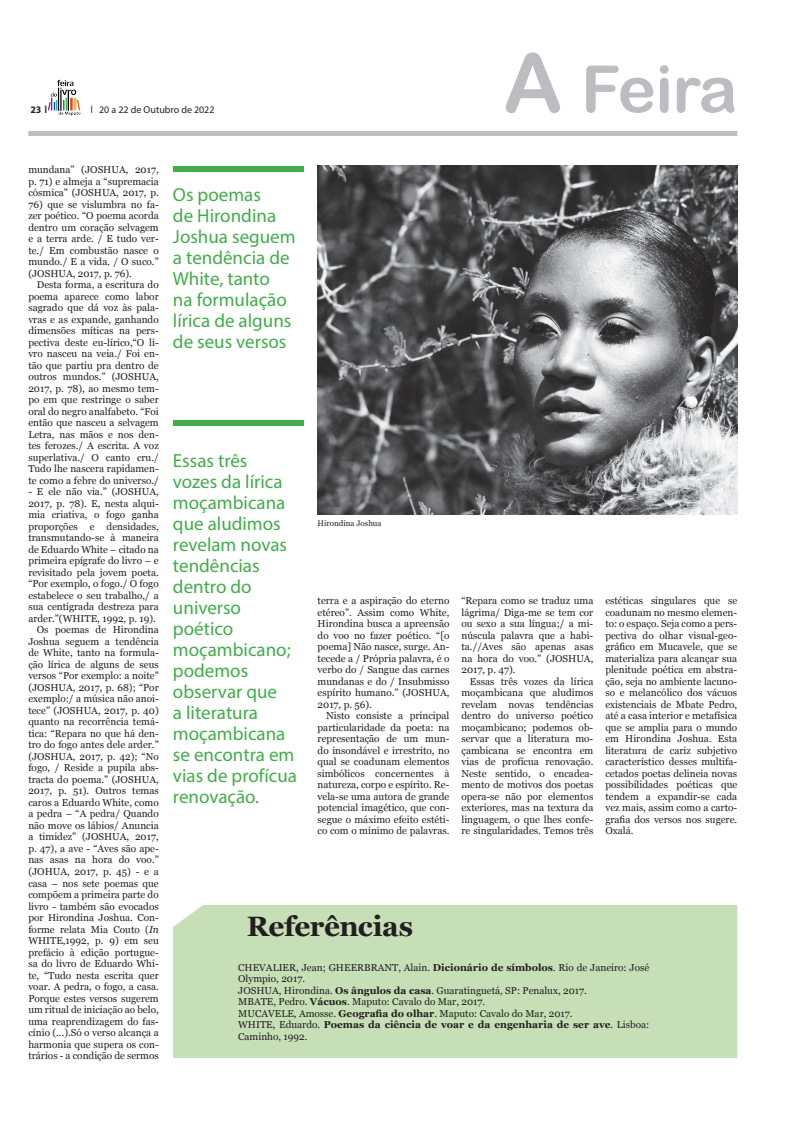
<style>
.page{position:relative;width:794px;height:1134px;background:#fff}
.page>*{position:absolute;margin:0;border:0;box-sizing:border-box;transform-origin:0 0}
.t1{font:65px "Arial Rounded MT Bold";letter-spacing:-.02em;color:#bcbdc0}
.t2{font:700 28px "Georgia";letter-spacing:-.02em;color:#231f20}
.t3{font:19px/21px "Myriad Pro";color:#40ae49}
.t4{font:10px/11.5px "Georgia";color:#231f20;text-align:justify}
.t5{font:10px "Myriad Pro";color:#231f20}
.t6{font:700 10px "Myriad Pro";color:#231f20}
.t7{font:8px "Georgia";color:#231f20}
.s1{font-family:"Gotham";font-weight:500}
.s2{font-family:"Gotham"}
.s3{font-size:82px}
.s4{font-style:italic}
.s5{font-weight:700}
</style>
<div class="page">
<div style="left:28px;top:131px;width:709px;height:5px;background:#bcbdc0"></div>
<img style="left:47px;top:80px;width:34px;height:36px">
<div style="left:173px;top:166px;width:130px;height:6px;background:#40ae49"></div>
<div style="left:173px;top:420px;width:130px;height:5px;background:#40ae49"></div>
<img style="left:317px;top:166px;width:420px;height:349px">
<div style="left:173px;top:905px;width:564px;height:153px;background:#c6dfb6"></div>
<p class="t6" style="left:30px;top:103px;width:18px">23 <span class="s1">l</span></p>
<p class="t5" style="left:90px;top:103px;width:126px"><span class="s2">l</span> 20 a 22 de Outubro de 2022</p>
<h1 class="t1" style="left:503px;top:51px;width:235px"><span class="s3">A</span> Feira</h1>
<p class="t4" style="left:28px;top:164px;width:132px">mundana” (JOSHUA, 2017, p. 71) e almeja a “supremacia cósmica” (JOSHUA, 2017, p.</p>
<p class="t4" style="left:28px;top:198px;width:132px">76) que se vislumbra no fa&shy;zer poético. “O poema acorda dentro um coração selvagem e a terra arde. / E tudo ver&shy;te./ Em combustão nasce o mundo./ E a vida. / O suco.” (JOSHUA, 2017, p. 76).</p>
<p class="t4" style="left:28px;top:279px;width:132px;text-indent:8px">Desta forma, a escritura do poema aparece como labor sagrado que dá voz às pala&shy;vras e as expande, ganhando dimensões míticas na pers&shy;pectiva deste eu-lírico,“O li&shy;vro nasceu na veia./ Foi en&shy;tão que partiu pra dentro de outros mundos.” (JOSHUA, 2017, p. 78), ao mesmo tem&shy;po em que restringe o saber oral do negro analfabeto. “Foi então que nasceu a selvagem Letra, nas mãos e nos den&shy;tes ferozes./ A escrita. A voz superlativa./ O canto cru./ Tudo lhe nascera rapidamen&shy;te como a febre do universo./</p>
<p class="t4" style="left:28px;top:486px;width:132px;text-align:right">- E ele não via.” (JOSHUA,<br>2017, p. 78). E, nesta alqui&shy;mia criativa, o fogo ganha proporções e densidades, transmutando-se à maneira de Eduardo White – citado na primeira epígrafe do livro – e revisitado pela jovem poeta. “Por exemplo, o fogo./ O fogo estabelece o seu trabalho,/ a sua centígrada destreza para arder.”(WHITE, 1992, p. 19).<br>Os poemas de Hirondina<br>Joshua seguem a tendência de White, tanto na formula&shy;ção lírica de alguns de seus versos “Por exemplo: a noite” (JOSHUA, 2017, p. 68); “Por exemplo:/ a música não anoi&shy;tece” (JOSHUA, 2017, p. 40) quanto na recorrência temá&shy;tica: “Repara no que há den&shy;tro do fogo antes dele arder.” (JOSHUA, 2017, p. 42); “No fogo, / Reside a pupila abs&shy;tracta do poema.” (JOSHUA,<br>2017, p. 51). Outros temas caros a Eduardo White, como a pedra – “A pedra/ Quando não move os lábios/ Anuncia a timidez” (JOSHUA, 2017, p. 47), a ave - “Aves são ape&shy;nas asas na hora do voo.” (JOHUA, 2017, p. 45) - e a casa – nos sete poemas que compõem a primeira parte do livro - também são evocados por Hirondina Joshua. Con&shy;forme relata Mia Couto (<span class="s4">In<br></span>WHITE,1992, p. 9) em seu prefácio à edição portugue&shy;sa do livro de Eduardo Whi&shy;te, “Tudo nesta escrita quer voar. A pedra, o fogo, a casa.<br>Porque estes versos sugerem um ritual de iniciação ao belo, uma reaprendizagem do fas&shy;cínio (...).Só o verso alcança a harmonia que supera os con&shy;trários - a condição de sermos</p>
<h3 class="t3" style="left:173px;top:184px;width:124px">Os poemas<br>de Hirondina<br>Joshua seguem a tendência de<br>White, tanto<br>na formulação lírica de alguns de seus versos</h3>
<h3 class="t3" style="left:173px;top:450px;width:125px">Essas três<br>vozes da lírica moçambicana que aludimos revelam novas tendências dentro do universo poético moçambicano; podemos observar que<br>a literatura moçambicana se encontra em vias de profícua renovação.</h3>
<p class="t7" style="left:317px;top:518px;width:66px">Hirondina Joshua</p>
<p class="t4" style="left:317px;top:595px;width:133px">terra e a aspiração do eterno etéreo”. Assim como White, Hirondina busca a apreensão do voo no fazer poético. “[o poema] Não nasce, surge. An&shy;tecede a / Própria palavra, é o verbo do / Sangue das carnes mundanas e do / Insubmisso espírito humano.” (JOSHUA, 2017, p. 56).</p>
<p class="t4" style="left:317px;top:710px;width:133px;text-indent:8px">Nisto consiste a principal particularidade da poeta: na representação de um mun&shy;do insondável e irrestrito, no qual se coadunam elementos simbólicos concernentes à natureza, corpo e espírito. Re&shy;vela-se uma autora de grande potencial imagético, que con&shy;segue o máximo efeito estéti&shy;co com o mínimo de palavras.</p>
<p class="t4" style="left:461px;top:595px;width:133px">“Repara como se traduz uma lágrima/ Diga-me se tem cor ou sexo a sua língua;/ a mi&shy;núscula palavra que a habi&shy;ta.//Aves são apenas asas na hora do voo.” (JOSHUA, 2017, p. 47).</p>
<p class="t4" style="left:461px;top:675px;width:133px;text-indent:8px">Essas três vozes da lírica moçambicana que aludimos revelam novas tendências dentro do universo poético moçambicano; podemos ob&shy;servar que a literatura mo&shy;çambicana se encontra em vias de profícua renovação.<br>Neste sentido, o encadea&shy;mento de motivos dos poetas opera-se não por elementos exteriores, mas na textura da linguagem, o que lhes confe&shy;re singularidades. Temos três</p>
<p class="t4" style="left:605px;top:595px;width:133px">estéticas singulares que se coadunam no mesmo elemen&shy;to: o espaço. Seja como a pers&shy;pectiva do olhar visual-geo&shy;gráfico em Mucavele, que se materializa para alcançar sua plenitude poética em abstra&shy;ção, seja no ambiente lacuno&shy;so e melancólico dos vácuos existenciais de Mbate Pedro, até a casa interior e metafísica que se amplia para o mundo em Hirondina Joshua. Esta literatura de cariz subjetivo característico desses multifa&shy;cetados poetas delineia novas possibilidades poéticas que tendem a expandir-se cada vez mais, assim como a carto&shy;grafia dos versos nos sugere.<br>Oxalá.</p>
<h2 class="t2" style="left:247px;top:905px;width:168px">Referências</h2>
<p class="t4" style="left:238px;top:961px;width:413px;text-align:left">CHEVALIER, Jean; GHEERBRANT, Alain. <span class="s5">Dicionário de símbolos</span>. Rio de Janeiro: José Olympio, 2017.<br>JOSHUA, Hirondina. <span class="s5">Os ângulos da casa</span>. Guaratinguetá, SP: Penalux, 2017.<br>MBATE, Pedro. <span class="s5">Vácuos</span>. Maputo: Cavalo do Mar, 2017.<br>MUCAVELE, Amosse. <span class="s5">Geografia do olhar</span>. Maputo: Cavalo do Mar, 2017.<br>WHITE, Eduardo. <span class="s5">Poemas da ciência de voar e da engenharia de ser ave</span>. Lisboa:<br>Caminho, 1992.</p>
</div>
